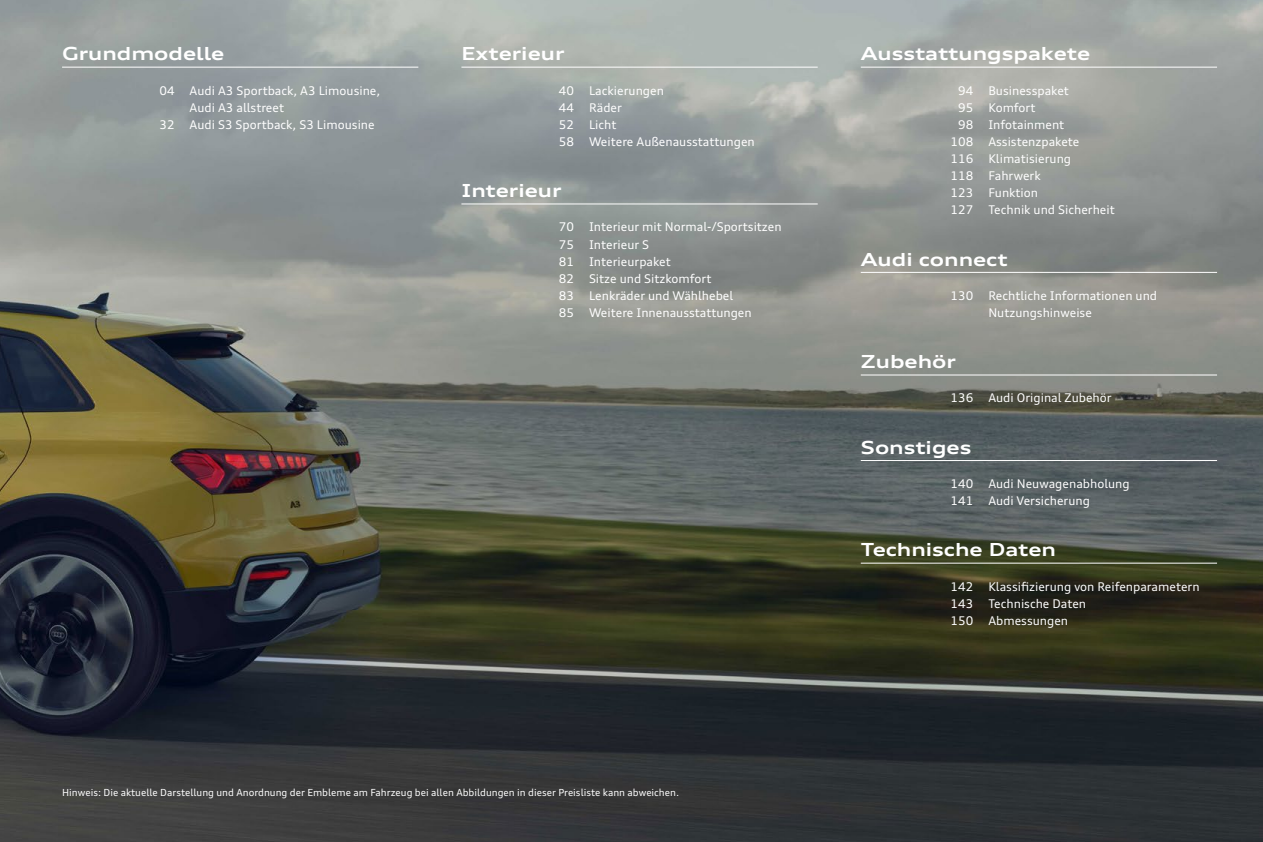
<style>
.page{position:relative;width:1263px;height:842px;background:#fff}
.page>*{position:absolute;margin:0;border:0;box-sizing:border-box;transform-origin:0 0}
.t1{font:700 expanded 18px "Audi Type";color:#fff}
.t2{font:12px/17.1px "Audi Type";color:#fff}
.t3{font:9.75px "Audi Type";color:#fff}
</style>
<div class="page">
<img style="left:0;top:0;width:1263px;height:842px">
<hr style="left:861px;top:67px;width:356px;height:1px;background:#fff">
<hr style="left:861px;top:272px;width:356px;height:1px;background:#fff">
<hr style="left:861px;top:375px;width:356px;height:1px;background:#fff">
<hr style="left:861px;top:460px;width:356px;height:1px;background:#fff">
<hr style="left:861px;top:563px;width:356px;height:1px;background:#fff">
<hr style="left:62px;top:67px;width:356px;height:1px;background:#fff">
<hr style="left:461px;top:67px;width:357px;height:1px;background:#fff">
<hr style="left:461px;top:204px;width:357px;height:1px;background:#fff">
<h1 class="t1" style="left:62px;top:43px;width:164px">Grundmodelle</h1>
<p class="t2" style="left:160px;top:82px;width:222px">04 Audi A3 Sportback, A3 Limousine,</p>
<p class="t2" style="left:190px;top:99px;width:96px">Audi A3 allstreet</p>
<p class="t2" style="left:160px;top:116px;width:217px">32 Audi S3 Sportback, S3 Limousine</p>
<h1 class="t1" style="left:461px;top:43px;width:105px">Exterieur</h1>
<p class="t2" style="left:559px;top:82px;width:197px">40 Lackierungen<br>44 Räder<br>52 Licht<br>58 Weitere Außenausstattungen</p>
<h1 class="t1" style="left:461px;top:180px;width:102px">Interieur</h1>
<p class="t2" style="left:559px;top:218px;width:224px">70 Interieur mit Normal-/Sportsitzen<br>75 Interieur S<br>81 Interieurpaket<br>82 Sitze und Sitzkomfort<br>83 Lenkräder und Wählhebel<br>85 Weitere Innenausstattungen</p>
<p class="t3" style="left:62px;top:786px;width:618px">Hinweis: Die aktuelle Darstellung und Anordnung der Embleme am Fahrzeug bei allen Abbildungen in dieser Preisliste kann abweichen.</p>
<h1 class="t1" style="left:861px;top:43px;width:231px">Ausstattungspakete</h1>
<p class="t2" style="left:958px;top:82px;width:112px">94 Businesspaket</p>
<p class="t2" style="left:958px;top:99px;width:79px">95 Komfort</p>
<p class="t2" style="left:958px;top:116px;width:108px">98 Infotainment</p>
<p class="t2" style="left:951px;top:133px;width:130px">108 Assistenzpakete</p>
<p class="t2" style="left:951px;top:150px;width:122px">116 Klimatisierung</p>
<p class="t2" style="left:951px;top:167px;width:92px">118 Fahrwerk</p>
<p class="t2" style="left:951px;top:184px;width:89px">123 Funktion</p>
<p class="t2" style="left:951px;top:201px;width:166px">127 Technik und Sicherheit</p>
<h1 class="t1" style="left:861px;top:248px;width:148px">Audi connect</h1>
<p class="t2" style="left:988px;top:287px;width:170px;text-indent:-38px">130 Rechtliche Informationen und<br>Nutzungshinweise</p>
<h1 class="t1" style="left:861px;top:351px;width:97px">Zubehör</h1>
<p class="t2" style="left:951px;top:389px;width:163px">136 Audi Original Zubehör</p>
<h1 class="t1" style="left:861px;top:436px;width:112px">Sonstiges</h1>
<p class="t2" style="left:951px;top:475px;width:181px">140 Audi Neuwagenabholung<br>141 Audi Versicherung</p>
<h1 class="t1" style="left:861px;top:539px;width:197px">Technische Daten</h1>
<p class="t2" style="left:951px;top:578px;width:250px">142 Klassifizierung von Reifenparametern<br>143 Technische Daten<br>150 Abmessungen</p>
</div>
